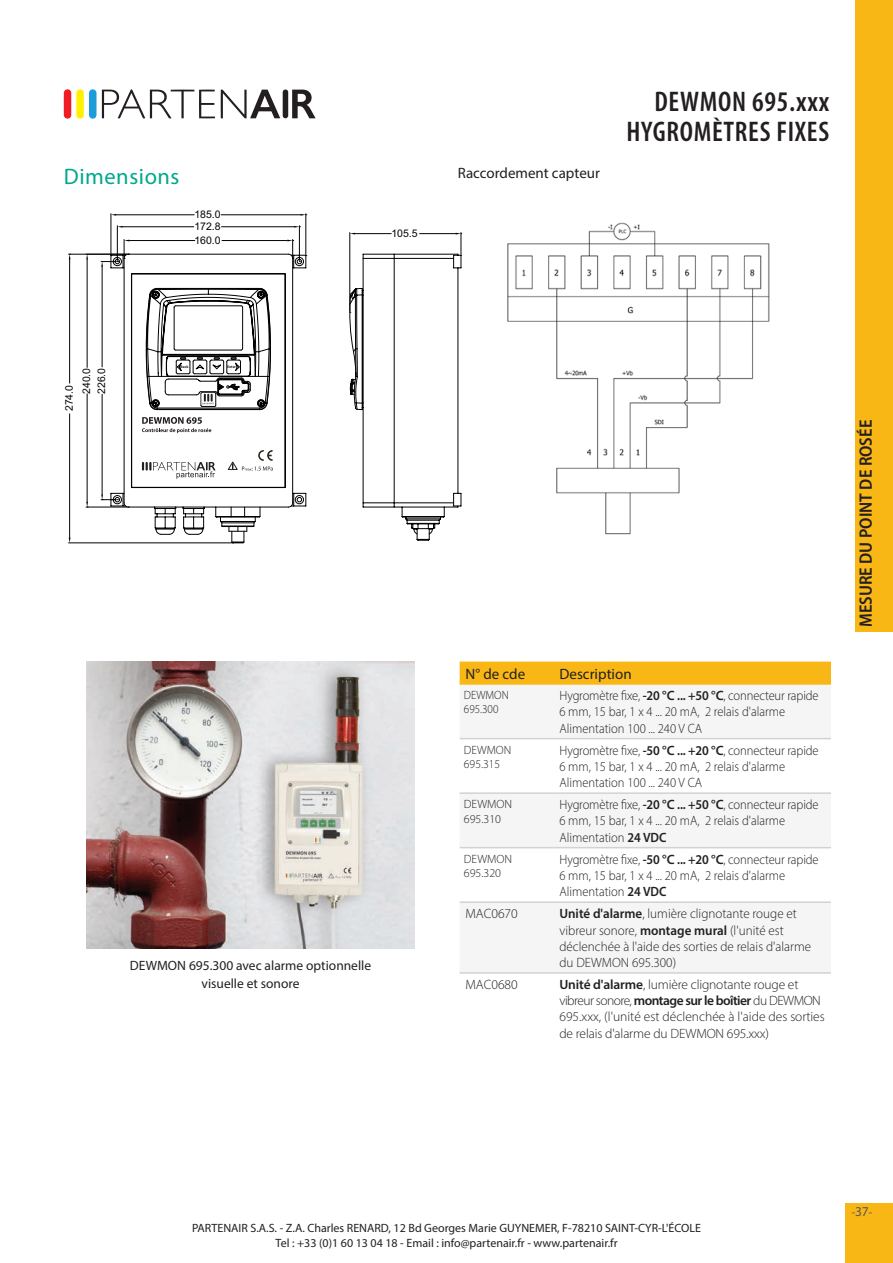
<style>
.page{position:relative;width:893px;height:1263px;background:#fff}
.page>*{position:absolute;margin:0;border:0;box-sizing:border-box;transform-origin:0 0}
.TitreDePageDroite{font:600 condensed 28.5px/30px "Myriad Pro";letter-spacing:.025em;color:#231f20;text-align:right}
.t1{font:22.5px "Myriad Pro";letter-spacing:.025em;color:#00a78f}
.t2{font:600 semi-condensed 18px "Myriad Pro";color:#231f20}
.t3{font:15px "Myriad Pro";color:#231f20}
.t4{font:300 13.5px/16.2px "Myriad Pro";color:#231f20;scale:.93 1}
.t5{font:300 13.5px/16.2px "Myriad Pro";color:#231f20}
.t6{font:13.5px "Myriad Pro";color:#231f20}
.t7{font:13.5px "Minion Pro";color:#57585a}
.t8{font:13.5px "Myriad Pro";color:#57585a}
.t9{font:12px "Myriad Pro";color:#231f20}
.t10{font:300 12px/14.4px "Myriad Pro";color:#231f20}
.t11{font:300 12px/14.4px "Myriad Pro";color:#231f20;scale:.93 1}
.t12{font:10.5px "Arial";color:#030303}
.t13{font:700 3.75px "Myriad Pro";letter-spacing:-.005em;color:#231f20}
.s1{font-weight:600}
</style>
<div class="page">
<svg style="left:221px;top:89px;width:94px;height:30px"></svg>
<svg style="left:64px;top:89px;width:151px;height:30px"></svg>
<div style="left:855px;top:0;width:38px;height:631px;background:#f9b716"></div>
<div style="left:845px;top:1203px;width:48px;height:60px;background:#f9b716"></div>
<img style="left:507px;top:222px;width:263px;height:313px">
<img style="left:87px;top:662px;width:327px;height:287px">
<svg style="left:416px;top:254px;width:42px;height:287px"></svg>
<svg style="left:362px;top:254px;width:71px;height:280px"></svg>
<svg style="left:86px;top:254px;width:277px;height:253px"></svg>
<svg style="left:86px;top:502px;width:2px;height:6px"></svg>
<hr style="left:350px;top:233px;width:1px;height:78px;background:#030303">
<hr style="left:355px;top:233px;width:36px;height:1px;background:#030303">
<hr style="left:420px;top:233px;width:36px;height:1px;background:#030303">
<hr style="left:69px;top:543px;width:163px;height:1px;background:#030303">
<hr style="left:69px;top:254px;width:58px;height:1px;background:#030303">
<hr style="left:69px;top:414px;width:1px;height:124px;background:#030303">
<hr style="left:69px;top:259px;width:1px;height:124px;background:#030303">
<hr style="left:306px;top:214px;width:1px;height:41px;background:#030303">
<svg style="left:101px;top:214px;width:205px;height:292px"></svg>
<svg style="left:101px;top:494px;width:2px;height:6px"></svg>
<svg style="left:453px;top:233px;width:9px;height:36px"></svg>
<svg style="left:453px;top:493px;width:9px;height:14px"></svg>
<hr style="left:458px;top:268px;width:1px;height:225px;background:#030303">
<div style="left:460px;top:662px;width:371px;height:23px;background:#f9b716"></div>
<svg style="left:460px;top:737px;width:371px;height:112px;fill:#f5f5f6"></svg>
<hr style="left:460px;top:738px;width:93px;height:1px;background:#d1d2d4">
<hr style="left:553px;top:738px;width:278px;height:1px;background:#d1d2d4">
<hr style="left:460px;top:792px;width:93px;height:2px;background:#d1d2d4">
<hr style="left:553px;top:792px;width:278px;height:2px;background:#d1d2d4">
<hr style="left:460px;top:847px;width:93px;height:1px;background:#d1d2d4">
<hr style="left:553px;top:847px;width:278px;height:1px;background:#d1d2d4">
<hr style="left:460px;top:901px;width:93px;height:2px;background:#d1d2d4">
<hr style="left:553px;top:901px;width:278px;height:2px;background:#d1d2d4">
<hr style="left:460px;top:972px;width:93px;height:2px;background:#d1d2d4">
<hr style="left:553px;top:972px;width:278px;height:2px;background:#d1d2d4">
<svg style="left:110px;top:225px;width:196px;height:319px"></svg>
<p class="t1" style="left:64px;top:163px;width:117px">Dimensions</p>
<p class="t3" style="left:458px;top:164px;width:144px">Raccordement capteur</p>
<p class="t12" style="left:194px;top:207px;width:28px">185.0</p>
<p class="t12" style="left:194px;top:219px;width:28px">172.8</p>
<p class="t12" style="left:194px;top:233px;width:28px">160.0</p>
<p class="t12" style="left:391px;top:226px;width:28px">105.5</p>
<p class="TitreDePageDroite" style="left:626px;top:86px;width:204px">DEWMON 695.xxx<br>HYGROMÈTRES FIXES</p>
<p class="t12" style="left:62px;top:411px;width:28px;rotate:-90deg">274.0</p>
<p class="t12" style="left:79px;top:394px;width:28px;rotate:-90deg">240.0</p>
<p class="t12" style="left:94px;top:394px;width:28px;rotate:-90deg">226.0</p>
<p class="t13" style="left:180px;top:364px;width:9px">Back</p>
<p class="t13" style="left:227px;top:364px;width:10px">Enter</p>
<p class="t6" style="left:130px;top:957px;width:243px">DEWMON 695.300 avec alarme optionnelle</p>
<p class="t6" style="left:202px;top:975px;width:99px">visuelle et sonore</p>
<p class="t3" style="left:466px;top:664px;width:61px">N° de cde</p>
<p class="t3" style="left:559px;top:664px;width:74px">Description</p>
<p class="t11" style="left:464px;top:688px;width:50px">DEWMON<br>695.300</p>
<p class="t4" style="left:559px;top:687px;width:280px">Hygromètre fixe, <span class="s1">-20 °C ... +50 °C</span>, connecteur rapide<br>6 mm, 15 bar, 1 x 4 ... 20 mA, 2 relais d'alarme</p>
<p class="t4" style="left:559px;top:720px;width:155px">Alimentation 100 ... 240 V CA</p>
<p class="t10" style="left:464px;top:742px;width:49px">DEWMON<br>695.315</p>
<p class="t4" style="left:559px;top:742px;width:280px">Hygromètre fixe, <span class="s1">-50 °C ... +20 °C</span>, connecteur rapide<br>6 mm, 15 bar, 1 x 4 ... 20 mA, 2 relais d'alarme</p>
<p class="t4" style="left:559px;top:774px;width:155px">Alimentation 100 ... 240 V CA</p>
<p class="t10" style="left:464px;top:797px;width:50px">DEWMON<br>695.310</p>
<p class="t4" style="left:559px;top:796px;width:280px">Hygromètre fixe, <span class="s1">-20 °C ... +50 °C</span>, connecteur rapide<br>6 mm, 15 bar, 1 x 4 ... 20 mA, 2 relais d'alarme</p>
<p class="t4" style="left:559px;top:829px;width:117px">Alimentation <span class="s1">24 VDC</span></p>
<p class="t10" style="left:464px;top:851px;width:50px">DEWMON<br>695.320</p>
<p class="t4" style="left:559px;top:851px;width:280px">Hygromètre fixe, <span class="s1">-50 °C ... +20 °C</span>, connecteur rapide<br>6 mm, 15 bar, 1 x 4 ... 20 mA, 2 relais d'alarme</p>
<p class="t4" style="left:559px;top:883px;width:117px">Alimentation <span class="s1">24 VDC</span></p>
<p class="t5" style="left:466px;top:906px;width:54px">MAC0670</p>
<p class="t5" style="left:559px;top:906px;width:239px"><span class="s1">Unité d'alarme</span>, lumière clignotante rouge et vibreur sonore, <span class="s1">montage mural</span> (l'unité est</p>
<p class="t5" style="left:559px;top:938px;width:253px">déclenchée à l'aide des sorties de relais d'alarme du DEWMON 695.300)</p>
<p class="t5" style="left:466px;top:976px;width:54px">MAC0680</p>
<p class="t5" style="left:559px;top:976px;width:241px"><span class="s1">Unité d'alarme</span>, lumière clignotante rouge et</p>
<p class="t5" style="left:559px;top:992px;width:267px">vibreur sonore, <span class="s1">montage sur le boîtier</span> du DEWMON<br>695.xxx, (l'unité est déclenchée à l'aide des sorties de relais d'alarme du DEWMON 695.xxx)</p>
<h3 class="t2" style="left:855px;top:627px;width:209px;rotate:-90deg">MESURE DU POINT DE ROSÉE</h3>
<p class="t9" style="left:192px;top:1221px;width:510px">PARTENAIR S.A.S. - Z.A. Charles RENARD, 12 Bd Georges Marie GUYNEMER, F-78210 SAINT-CYR-L'ÉCOLE</p>
<p class="t9" style="left:276px;top:1235px;width:343px">Tel : +33 (0)1 60 13 04 18 - Email : info@partenair.fr - www.partenair.fr</p>
<p class="t8" style="left:855px;top:1203px;width:15px">37</p>
<p class="t7" style="left:851px;top:1202px;width:23px">- -</p>
</div>
